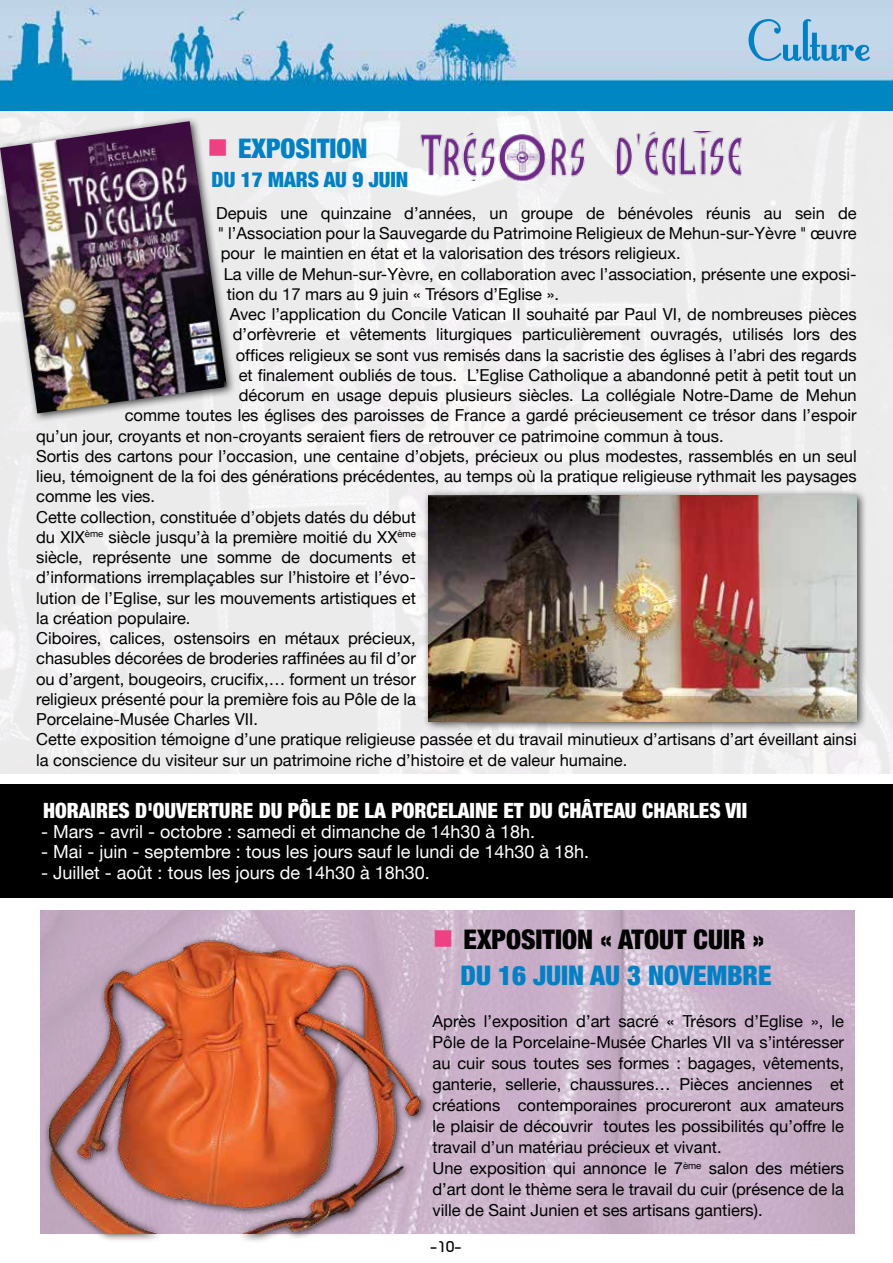
<style>
.page{position:relative;width:893px;height:1263px;background:#fff}
.page>*{position:absolute;margin:0;border:0;box-sizing:border-box;transform-origin:0 0}
.t1{font:72px "Fontleroy Brown";color:#0081c6}
.t2{font:900 condensed 27px "Helvetica Neue";color:#0081c6}
.t3{font:900 condensed 27px "Helvetica Neue";color:#000}
.t4{font:900 condensed 21px "Helvetica Neue";color:#fff}
.t5{font:900 condensed 21px "Helvetica Neue";color:#0081c6}
.t6{font:18px "Helvetica Neue";color:#fff}
.t7{font:16.5px/21px "Helvetica Neue";color:#000}
.t8{font:15px "Planet Estyle";color:#000}
.s1{color:#ee4183}
</style>
<div class="page">
<img style="left:0;top:0;width:893px;height:774px">
<img style="left:40px;top:910px;width:815px;height:323px">
<img style="left:892px;top:0;width:1px;height:111px">
<div style="left:42px;top:935px;width:388px;height:309px;background:#000;opacity:.75"></div>
<img style="left:40px;top:934px;width:393px;height:299px">
<div style="left:0;top:116px;width:237px;height:307px;background:#000;opacity:.75"></div>
<img style="left:0;top:121px;width:227px;height:292px">
<img style="left:414px;top:121px;width:180px;height:60px">
<img style="left:594px;top:132px;width:180px;height:49px">
<div style="left:422px;top:489px;width:445px;height:242px;background:#000;opacity:.75"></div>
<img style="left:429px;top:495px;width:428px;height:226px">
<div style="left:0;top:784px;width:893px;height:114px;background:#000"></div>
<h1 class="t1" style="left:748px;top:9px;width:124px">Culture</h1>
<h2 class="t2" style="left:207px;top:132px;width:59px"><span class="s1">■</span> EXPOSI</h2>
<h2 class="t2" style="left:317px;top:132px;width:52px">TION</h2>
<p class="t5" style="left:212px;top:166px;width:70px">DU 17 MARS</p>
<p class="t5" style="left:324px;top:166px;width:86px">AU 9 JUIN</p>
<p class="t7" style="left:216px;top:202px;width:642px">Depuis une quinzaine d’années, un groupe de bénévoles réunis au sein de</p>
<p class="t7" style="left:218px;top:222px;width:641px">" l’Association pour la Sauvegarde du Patrimoine Religieux de Mehun-sur-Yèvre " œuvre</p>
<p class="t7" style="left:221px;top:243px;width:461px">pour le maintien en état et la valorisation des trésors religieux.</p>
<p class="t7" style="left:224px;top:263px;width:635px">La ville de Mehun-sur-Yèvre, en collaboration avec l’association, présente une exposi-</p>
<p class="t7" style="left:227px;top:283px;width:334px">tion du 17 mars au 9 juin « Trésors d’Eglise ».</p>
<p class="t7" style="left:230px;top:303px;width:629px">Avec l’application du Concile Vatican II souhaité par Paul VI, de nombreuses pièces</p>
<p class="t7" style="left:233px;top:324px;width:626px">d’orfèvrerie et vêtements liturgiques particulièrement ouvragés, utilisés lors des</p>
<p class="t7" style="left:236px;top:344px;width:623px">offices religieux se sont vus remisés dans la sacristie des églises à l’abri des regards</p>
<p class="t7" style="left:239px;top:364px;width:620px">et finalement oubliés de tous. L’Eglise Catholique a abandonné petit à petit tout un</p>
<p class="t7" style="left:239px;top:384px;width:620px">décorum en usage depuis plusieurs siècles. La collégiale Notre-Dame de Mehun</p>
<p class="t7" style="left:125px;top:405px;width:734px">comme toutes les églises des paroisses de France a gardé précieusement ce trésor dans l’espoir</p>
<p class="t7" style="left:36px;top:425px;width:689px">qu’un jour, croyants et non-croyants seraient fiers de retrouver ce patrimoine commun à tous.</p>
<p class="t7" style="left:36px;top:445px;width:822px">Sortis des cartons pour l’occasion, une centaine d’objets, précieux ou plus modestes, rassemblés en un seul</p>
<p class="t7" style="left:36px;top:465px;width:822px">lieu, témoignent de la foi des générations précédentes, au temps où la pratique religieuse rythmait les paysages</p>
<p class="t7" style="left:36px;top:486px;width:120px">comme les vies.</p>
<p class="t7" style="left:36px;top:506px;width:381px">Cette collection, constituée d’objets datés du début</p>
<p class="t7" style="left:36px;top:526px;width:381px">du XIX<sup>ème</sup> siècle jusqu’à la première moitié du XX<sup>ème</sup></p>
<p class="t7" style="left:36px;top:546px;width:381px">siècle, représente une somme de documents et</p>
<p class="t7" style="left:36px;top:567px;width:381px">d’informations irremplaçables sur l’histoire et l’évo-</p>
<p class="t7" style="left:36px;top:587px;width:381px">lution de l’Eglise, sur les mouvements artistiques et</p>
<p class="t7" style="left:36px;top:607px;width:156px">la création populaire.</p>
<p class="t7" style="left:36px;top:627px;width:381px">Ciboires, calices, ostensoirs en métaux précieux,</p>
<p class="t7" style="left:36px;top:648px;width:381px">chasubles décorées de broderies raffinées au fil d’or</p>
<p class="t7" style="left:36px;top:668px;width:381px">ou d’argent, bougeoirs, crucifix,… forment un trésor</p>
<p class="t7" style="left:36px;top:688px;width:381px">religieux présenté pour la première fois au Pôle de la</p>
<p class="t7" style="left:36px;top:708px;width:223px">Porcelaine-Musée Charles VII.</p>
<p class="t7" style="left:36px;top:729px;width:822px">Cette exposition témoigne d’une pratique religieuse passée et du travail minutieux d’artisans d’art éveillant ainsi</p>
<p class="t7" style="left:36px;top:749px;width:593px">la conscience du visiteur sur un patrimoine riche d’histoire et de valeur humaine.</p>
<p class="t4" style="left:43px;top:797px;width:12px">HORAIRES</p>
<p class="t4" style="left:135px;top:797px;width:279px">D'OUVERTURE DU PÔLE DE LA PORCELAI</p>
<p class="t4" style="left:475px;top:797px;width:203px">NE ET DU CHÂTEAU CHARLES</p>
<p class="t4" style="left:725px;top:797px;width:23px">VII</p>
<p class="t6" style="left:41px;top:821px;width:495px">- Mars - avril - octobre : samedi et dimanche de 14h30 à 18h.</p>
<p class="t6" style="left:41px;top:841px;width:549px">- Mai - juin - septembre : tous les jours sauf le lundi de 14h30 à 18h.</p>
<p class="t6" style="left:41px;top:861px;width:390px">- Juillet - août : tous les jours de 14h30 à 18h30.</p>
<h2 class="t3" style="left:433px;top:923px;width:59px"><span class="s1">■</span> EXPOSI</h2>
<h2 class="t3" style="left:542px;top:923px;width:224px">TION « ATOUT CUIR »</h2>
<h2 class="t2" style="left:461px;top:959px;width:220px">DU 16 JUIN AU 3 NOVEMBRE</h2>
<p class="t7" style="left:433px;top:1010px;width:413px">Après l’exposition d’art sacré « Trésors d’Eglise », le Pôle de la Porcelaine-Musée Charles VII va s’intéresser au cuir sous toutes ses formes : bagages, vêtements, ganterie, sellerie, chaussures… Pièces anciennes et créations contemporaines procureront aux amateurs le plaisir de découvrir toutes les possibilités qu’offre le travail d’un matériau précieux et vivant.<br>Une exposition qui annonce le 7<sup>ème</sup> salon des métiers d’art dont le thème sera le travail du cuir (présence de la ville de Saint Junien et ses artisans gantiers).</p>
<p class="t8" style="left:431px;top:1237px;width:33px">-10-</p>
</div>
